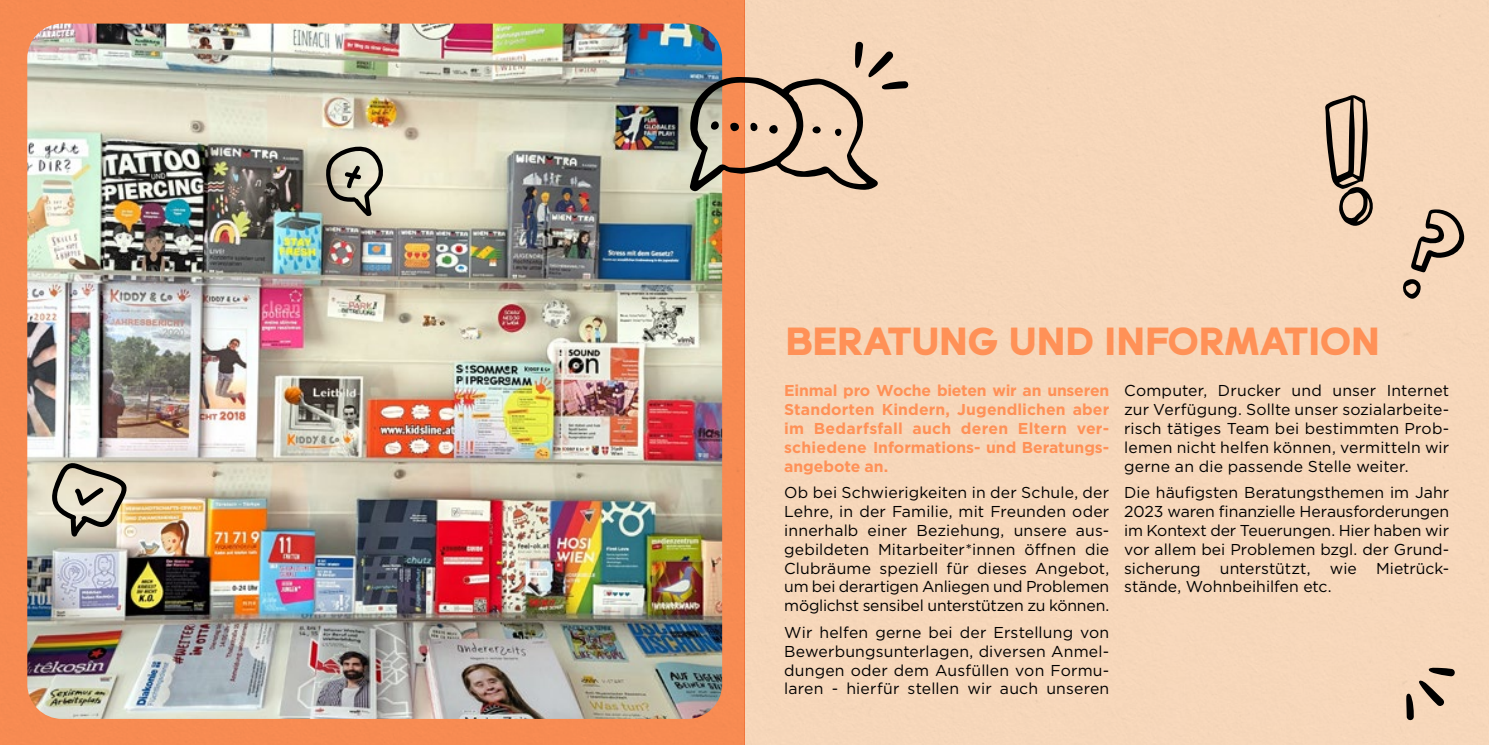
<style>
.page{position:relative;width:1489px;height:745px;background:#fff}
.page>*{position:absolute;margin:0;border:0;box-sizing:border-box;transform-origin:0 0}
.t1{font:700 35px "Mangrove Sans";color:#ff9157}
.t2{font:15.75px/18.9px "Gotham";color:#000;text-align:justify}
.t3{font:700 15.75px/18.9px "Gotham";color:#ff9157;text-align:justify}
</style>
<div class="page">
<div style="left:744px;top:0;width:744px;height:744px;background:#f6d7ba"></div>
<div style="left:0;top:0;width:744px;height:744px;background:#f78b52"></div>
<img style="left:27px;top:24px;width:695px;height:694px">
<svg style="left:325px;top:145px;width:59px;height:71px;background:#a9a593"></svg>
<svg style="left:52px;top:462px;width:75px;height:75px;background:#b0a997"></svg>
<svg style="left:1325px;top:95px;width:48px;height:131px"></svg>
<svg style="left:1403px;top:209px;width:61px;height:90px"></svg>
<svg style="left:689px;top:40px;width:220px;height:151px"></svg>
<svg style="left:1406px;top:667px;width:49px;height:53px"></svg>
<h1 class="t1" style="left:785px;top:316px;width:596px">BERATUNG UND INFORMATION</h1>
<p class="t3" style="left:784px;top:380px;width:326px">Einmal pro Woche bieten wir an unseren Standorten Kindern, Jugendlichen aber im Bedarfsfall auch deren Eltern ver&shy;schiedene Informations- und Beratungs&shy;angebote an.</p>
<p class="t2" style="left:784px;top:482px;width:326px">Ob bei Schwierigkeiten in der Schule, der Lehre, in der Familie, mit Freunden oder innerhalb einer Beziehung, unsere aus&shy;gebildeten Mitarbeiter*innen öffnen die Clubräume speziell für dieses Angebot, um bei derartigen Anliegen und Problemen möglichst sensibel unterstützen zu können.</p>
<p class="t2" style="left:784px;top:622px;width:326px">Wir helfen gerne bei der Erstellung von Bewerbungsunterlagen, diversen Anmel&shy;dungen oder dem Ausfüllen von Formu&shy;laren - hierfür stellen wir auch unseren</p>
<p class="t2" style="left:1124px;top:380px;width:326px">Computer, Drucker und unser Internet zur Verfügung. Sollte unser sozialarbeite&shy;risch tätiges Team bei bestimmten Prob&shy;lemen nicht helfen können, vermitteln wir gerne an die passende Stelle weiter.</p>
<p class="t2" style="left:1124px;top:482px;width:326px">Die häufigsten Beratungsthemen im Jahr 2023 waren finanzielle Herausforderungen im Kontext der Teuerungen. Hier haben wir vor allem bei Problemen bzgl. der Grund&shy;sicherung unterstützt, wie Mietrück&shy;stände, Wohnbeihilfen etc.</p>
</div>
